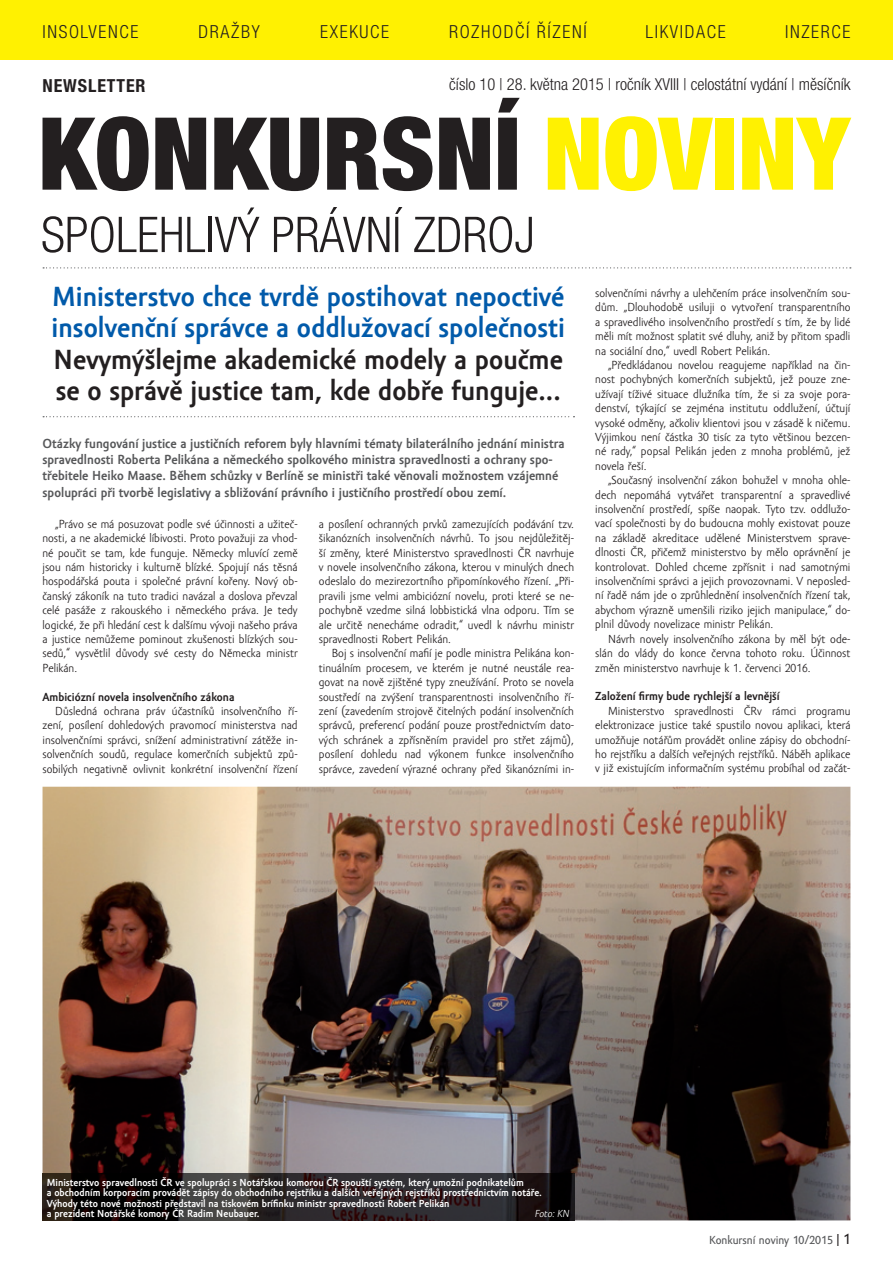
<style>
.page{position:relative;width:893px;height:1263px;background:#fff}
.page>*{position:absolute;margin:0;border:0;box-sizing:border-box;transform-origin:0 0}
.t1{font:700 28.5px/31.3px "Amor Sans Pro";color:#015aaa}
.t2{font:700 28.5px/31.3px "Amor Sans Pro";color:#231f20}
.t3{font:300 condensed 18px "Helvetica Neue LT Pro";letter-spacing:.09em;color:#231f20}
.t4{font:700 condensed 18px "Helvetica Neue LT Pro";letter-spacing:.05em;color:#231f20}
.t5{font:300 condensed 16.5px "Helvetica Neue LT Pro";color:#231f20}
.t6{font:700 13.5px/16.2px "Amor Sans Pro";color:#57585a}
.t7{font:12px/14.4px "Amor Sans Pro";color:#231f20;text-align:justify}
.t8{font:700 12px "Amor Sans Pro";color:#231f20}
.t9{font:12px "Amor Sans Text Pro";color:#57585a}
.t10{font:700 10.5px/10.5px "Amor Sans Pro";color:#fff}
.t11{font:italic 10.5px "Amor Sans Pro";color:#fff}
.s1{color:#231f20}
.s2{font-size:15px;color:#231f20}
</style>
<div class="page">
<svg style="left:43px;top:267px;width:808px;height:1px"></svg>
<svg style="left:43px;top:416px;width:531px;height:1px"></svg>
<div style="left:0;top:0;width:893px;height:60px;background:#fff101"></div>
<svg style="left:43px;top:216px;width:70px;height:37px"></svg>
<svg style="left:119px;top:217px;width:86px;height:35px"></svg>
<hr style="left:208px;top:217px;width:4px;height:35px;background:#231f20">
<svg style="left:215px;top:207px;width:44px;height:45px"></svg>
<svg style="left:274px;top:207px;width:115px;height:45px"></svg>
<svg style="left:395px;top:207px;width:7px;height:45px"></svg>
<svg style="left:414px;top:216px;width:118px;height:37px"></svg>
<svg style="left:43px;top:116px;width:106px;height:75px"></svg>
<svg style="left:155px;top:118px;width:51px;height:72px;background:#464344"></svg>
<svg style="left:214px;top:118px;width:105px;height:73px"></svg>
<svg style="left:327px;top:116px;width:105px;height:75px"></svg>
<svg style="left:439px;top:118px;width:51px;height:72px;background:#464243"></svg>
<svg style="left:498px;top:98px;width:22px;height:92px"></svg>
<svg style="left:548px;top:118px;width:51px;height:72px;background:#fff32a"></svg>
<svg style="left:605px;top:116px;width:108px;height:75px"></svg>
<div style="left:715px;top:118px;width:19px;height:72px;background:#fff101"></div>
<svg style="left:742px;top:118px;width:109px;height:72px"></svg>
<img style="left:43px;top:787px;width:807px;height:433px">
<img style="left:43px;top:1174px;width:531px;height:46px">
<h2 class="t3" style="left:43px;top:22px;width:97px">INSOLVENCE</h2>
<h2 class="t3" style="left:199px;top:22px;width:63px">DRAŽBY</h2>
<h2 class="t3" style="left:320px;top:22px;width:70px">EXEKUCE</h2>
<h2 class="t3" style="left:449px;top:22px;width:139px">ROZHODČÍ ŘÍZENÍ</h2>
<h2 class="t3" style="left:645px;top:22px;width:82px">LIKVIDACE</h2>
<h2 class="t3" style="left:785px;top:22px;width:67px">INZERCE</h2>
<h2 class="t4" style="left:43px;top:74px;width:105px">NEWSLETTER</h2>
<h3 class="t5" style="left:449px;top:75px;width:403px">číslo 10 | 28. května 2015 | ročník XVIII | celostátní vydání | měsíčník</h3>
<h1 class="t1" style="left:52px;top:281px;width:515px">Ministerstvo chce tvrdě postihovat nepoctivé insolvenční správce a oddlužovací společnosti</h1>
<h1 class="t2" style="left:54px;top:344px;width:511px">Nevymýšlejme akademické modely a poučme se o správě justice tam, kde dobře funguje...</h1>
<p class="t6" style="left:43px;top:436px;width:523px">Otázky fungování justice a justičních reforem byly hlavními tématy bilaterálního jednání ministra spravedlnosti Roberta Pelikána a německého spolkového ministra spravedlnosti a ochrany spo&shy;třebitele Heiko Maase. Během schůzky v Berlíně se ministři také věnovali možnostem vzájemné spolupráci při tvorbě legislativy a sbližování právního i justičního prostředí obou zemí.</p>
<p class="t7" style="left:43px;top:517px;width:257px;text-indent:13px">„Právo se má posuzovat podle své účinnosti a užiteč&shy;nosti, a ne akademické líbivosti. Proto považuji za vhod&shy;né poučit se tam, kde funguje. Německy mluvící země jsou nám historicky i kulturně blízké. Spojují nás těsná hospodářská pouta i společné právní kořeny. Nový ob&shy;čanský zákoník na tuto tradici navázal a doslova převzal celé pasáže z rakouského i německého práva. Je tedy logické, že při hledání cest k dalšímu vývoji našeho práva a justice nemůžeme pominout zkušenosti blízkých sou&shy;sedů,“ vysvětlil důvody své cesty do Německa ministr Pelikán.</p>
<p class="t8" style="left:43px;top:690px;width:194px">Ambiciózní novela insolvenčního zákona</p>
<p class="t7" style="left:43px;top:704px;width:257px;text-indent:13px">Důsledná ochrana práv účastníků insolvenčního ří&shy;zení, posílení dohledových pravomocí ministerstva nad insolvenčními správci, snížení administrativní zátěže in&shy;solvenčních soudů, regulace komerčních subjektů způ&shy;sobilých negativně ovlivnit konkrétní insolvenční řízení</p>
<p class="t7" style="left:319px;top:517px;width:257px">a posílení ochranných prvků zamezujících podávání tzv. šikanózních insolvenčních návrhů. To jsou nejdůležitěj&shy;ší změny, které Ministerstvo spravedlnosti ČR navrhuje v novele insolvenčního zákona, kterou v minulých dnech odeslalo do mezirezortního připomínkového řízení. „Při&shy;pravili jsme velmi ambiciózní novelu, proti které se ne&shy;pochybně vzedme silná lobbistická vlna odporu. Tím se ale určitě nenecháme odradit,“ uvedl k návrhu ministr spravedlnosti Robert Pelikán.</p>
<p class="t7" style="left:319px;top:646px;width:257px;text-indent:13px">Boj s insolvenční mafií je podle ministra Pelikána kon&shy;tinuálním procesem, ve kterém je nutné neustále rea&shy;govat na nově zjištěné typy zneužívání. Proto se novela soustředí na zvýšení transparentnosti insolvenčního ří&shy;zení (zavedením strojově čitelných podání insolvenčních správců, preferencí podání pouze prostřednictvím dato&shy;vých schránek a zpřísněním pravidel pro střet zájmů), posílení dohledu nad výkonem funkce insolvenčního správce, zavedení výrazné ochrany před šikanózními in-</p>
<p class="t7" style="left:595px;top:286px;width:257px">solvenčními návrhy a ulehčením práce insolvenčním sou&shy;dům. „Dlouhodobě usiluji o vytvoření transparentního a spravedlivého insolvenčního prostředí s tím, že by lidé měli mít možnost splatit své dluhy, aniž by přitom spadli na sociální dno,“ uvedl Robert Pelikán.</p>
<p class="t7" style="left:595px;top:358px;width:257px;text-indent:13px">„Předkládanou novelou reagujeme například na čin&shy;nost pochybných komerčních subjektů, jež pouze zne&shy;užívají tíživé situace dlužníka tím, že si za svoje pora&shy;denství, týkající se zejména institutu oddlužení, účtují vysoké odměny, ačkoliv klientovi jsou v zásadě k ničemu.<br>Výjimkou není částka 30 tisíc za tyto většinou bezcen&shy;né rady,“ popsal Pelikán jeden z mnoha problémů, jež novela řeší.</p>
<p class="t7" style="left:595px;top:473px;width:257px;text-indent:13px">„Současný insolvenční zákon bohužel v mnoha ohle&shy;dech nepomáhá vytvářet transparentní a spravedlivé insolvenční prostředí, spíše naopak. Tyto tzv. oddlužo&shy;vací společnosti by do budoucna mohly existovat pouze na základě akreditace udělené Ministerstvem sprave&shy;dlnosti ČR, přičemž ministerstvo by mělo oprávnění je kontrolovat. Dohled chceme zpřísnit i nad samotnými insolvenčními správci a jejich provozovnami. V neposled&shy;ní řadě nám jde o zprůhlednění insolvenčních řízení tak, abychom výrazně umenšili riziko jejich manipulace,“ do&shy;plnil důvody novelizace ministr Pelikán.</p>
<p class="t7" style="left:595px;top:632px;width:257px;text-indent:13px">Návrh novely insolvenčního zákona by měl být ode&shy;slán do vlády do konce června tohoto roku. Účinnost změn ministerstvo navrhuje k 1. červenci 2016.</p>
<p class="t8" style="left:595px;top:690px;width:186px">Založení firmy bude rychlejší a levnější</p>
<p class="t7" style="left:595px;top:704px;width:257px;text-indent:13px">Ministerstvo spravedlnosti ČRv rámci programu elektronizace justice také spustilo novou aplikaci, která umožňuje notářům provádět online zápisy do obchodní&shy;ho rejstříku a dalších veřejných rejstříků. Náběh aplikace v již existujícím informačním systému probíhal od začát-</p>
<p class="t10" style="left:47px;top:1177px;width:497px">Ministerstvo spravedlnosti ČR ve spolupráci s Notářskou komorou ČR spouští systém, který umožní podnikatelům<br>a obchodním korporacím provádět zápisy do obchodního rejstříku a dalších veřejných rejstříků prostřednictvím notáře.<br>Výhody této nové možnosti představil na tiskovém brífinku ministr spravedlnosti Robert Pelikán<br>a prezident Notářské komory ČR Radim Neubauer.</p>
<p class="t11" style="left:535px;top:1208px;width:36px">Foto: KN</p>
<p class="t9" style="left:709px;top:1234px;width:143px">Konkursní noviny 10/2015 <span class="s1">|</span> <span class="s2">1</span></p>
</div>
